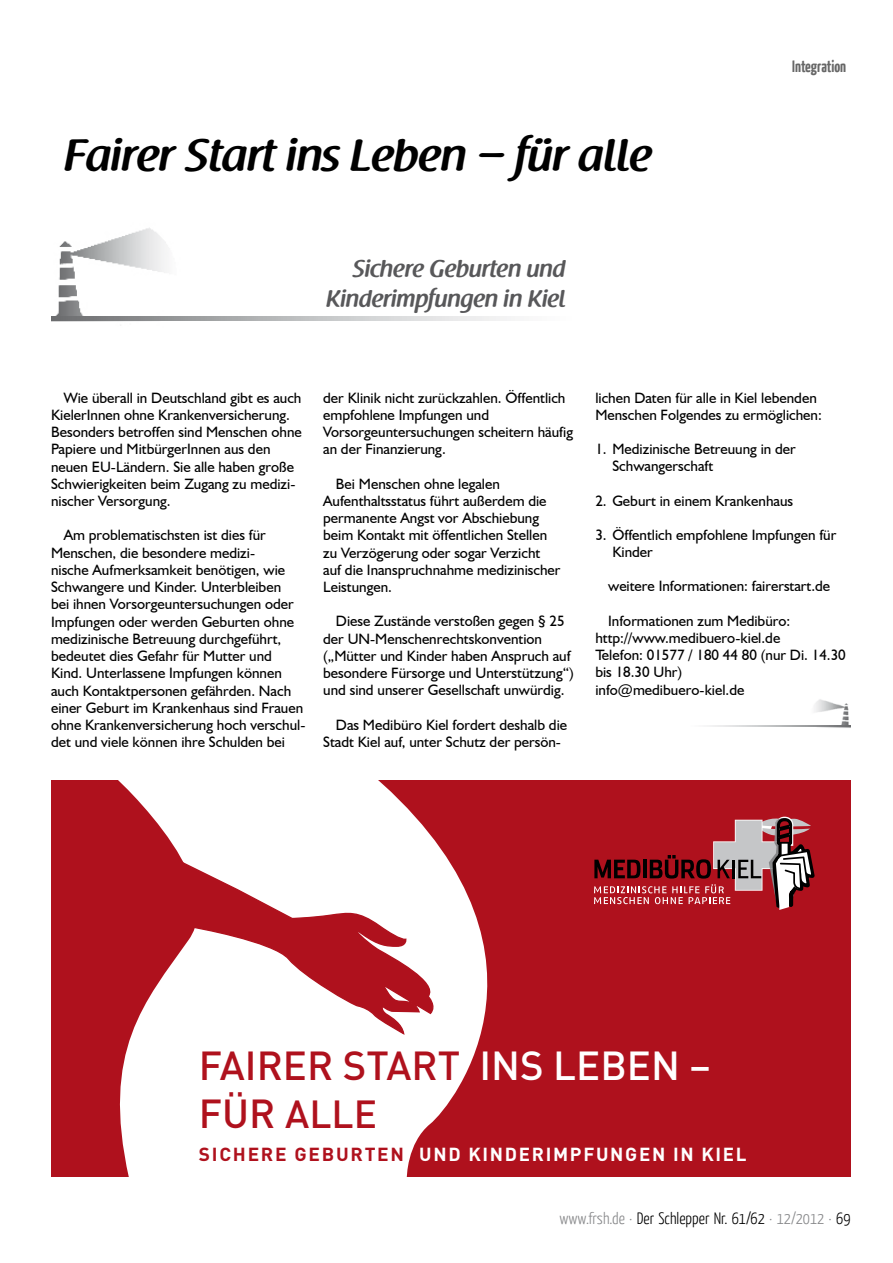
<style>
.page{position:relative;width:893px;height:1263px;background:#fff}
.page>*{position:absolute;margin:0;border:0;box-sizing:border-box;transform-origin:0 0}
.t1{font:600 45px "Raspoutine";color:#000}
.t2{font:500 40.05px "DIN";color:#af111d}
.t3{font:500 38.7px "DIN";color:#af111d}
.t4{font:600 24px/30px "Raspoutine";color:#58585a;text-align:right}
.t5{font:700 18.75px "DIN";letter-spacing:.09em;color:#fff}
.t6{font:300 16.5px "Yanone Kaffeesatz";color:#000}
.t7{font:700 16.5px "Yanone Kaffeesatz";color:#000}
.t8{font:15px/17.2px "Humanist 521 BT";color:#000}
.s1{color:#fff}
.s2{font-size:40.05px}
.s3{color:#af111d}
.s4{color:#87888a}
</style>
<div class="page">
<img style="left:811px;top:699px;width:39px;height:29px">
<img style="left:709px;top:725px;width:141px;height:1px">
<img style="left:51px;top:228px;width:129px;height:94px">
<img style="left:51px;top:316px;width:460px;height:4px">
<div style="left:51px;top:780px;width:799px;height:396px;background:#af111d"></div>
<svg style="left:100px;top:780px;width:478px;height:397px;fill:#fff"></svg>
<svg style="left:165px;top:853px;width:274px;height:181px"></svg>
<svg style="left:594px;top:817px;width:220px;height:93px"></svg>
<h1 class="t1" style="left:64px;top:130px;width:589px">Fairer Start ins Leben – für alle</h1>
<h3 class="t4" style="left:326px;top:255px;width:241px">Sichere Geburten und<br>Kinderimpfungen in Kiel</h3>
<p class="t7" style="left:792px;top:55px;width:55px">Integration</p>
<p class="t8" style="left:51px;top:389px;width:252px;text-indent:13px">Wie überall in Deutschland gibt es auch KielerInnen ohne Krankenversicherung.<br>Besonders betroffen sind Menschen ohne Papiere und MitbürgerInnen aus den neuen EU-Ländern. Sie alle haben große Schwierigkeiten beim Zugang zu medizi&shy;nischer Versorgung.</p>
<p class="t8" style="left:51px;top:526px;width:256px;text-indent:13px">Am problematischsten ist dies für Menschen, die besondere medizi-<br>nische Aufmerksamkeit benötigen, wie Schwangere und Kinder. Unterbleiben<br>bei ihnen Vorsorgeuntersuchungen oder Impfungen oder werden Geburten ohne medizinische Betreuung durchgeführt, bedeutet dies Gefahr für Mutter und Kind. Unterlassene Impfungen können auch Kontaktpersonen gefährden. Nach einer Geburt im Krankenhaus sind Frauen ohne Krankenversicherung hoch verschul&shy;det und viele können ihre Schulden bei</p>
<p class="t8" style="left:323px;top:389px;width:251px">der Klinik nicht zurückzahlen. Öffentlich empfohlene Impfungen und Vorsorgeuntersuchungen scheitern häufig an der Finanzierung.</p>
<p class="t8" style="left:323px;top:475px;width:239px;text-indent:13px">Bei Menschen ohne legalen<br>Aufenthaltsstatus führt außerdem die permanente Angst vor Abschiebung beim Kontakt mit öffentlichen Stellen zu Verzögerung oder sogar Verzicht auf die Inanspruchnahme medizinischer<br>Leistungen.</p>
<p class="t8" style="left:323px;top:612px;width:252px;text-indent:13px">Diese Zustände verstoßen gegen § 25 der UN-Menschenrechtskonvention („Mütter und Kinder haben Anspruch auf besondere Fürsorge und Unterstützung“) und sind unserer Gesellschaft unwürdig.</p>
<p class="t8" style="left:323px;top:716px;width:245px;text-indent:13px">Das Medibüro Kiel fordert deshalb die<br>Stadt Kiel auf, unter Schutz der persön-</p>
<p class="t8" style="left:595px;top:389px;width:228px">lichen Daten für alle in Kiel lebenden<br>Menschen Folgendes zu ermöglichen:</p>
<p class="t8" style="left:612px;top:440px;width:185px;text-indent:-17px">1. Medizinische Betreuung in der<br>Schwangerschaft</p>
<p class="t8" style="left:595px;top:492px;width:199px">2. Geburt in einem Krankenhaus</p>
<p class="t8" style="left:612px;top:526px;width:226px;text-indent:-17px">3. Öffentlich empfohlene Impfungen für<br>Kinder</p>
<p class="t8" style="left:608px;top:577px;width:224px">weitere Informationen: fairerstart.de</p>
<p class="t8" style="left:595px;top:612px;width:252px;text-indent:13px">Informationen zum Medibüro: http://www.medibuero-kiel.de<br>Telefon: 01577 / 180 44 80 (nur Di. 14.30 bis 18.30 Uhr)<br>info@medibuero-kiel.de</p>
<h2 class="t2" style="left:199px;top:1040px;width:514px">FAIRER START <span class="s1">INS LEBEN –</span></h2>
<h3 class="t3" style="left:199px;top:1089px;width:180px"><span class="s2">FÜR</span> ALLE</h3>
<p class="t5" style="left:199px;top:1142px;width:549px"><span class="s3">SICHERE GEBURTEN</span> UND KINDERIMPFUNGEN IN KIEL</p>
<p class="t6" style="left:559px;top:1208px;width:293px"><span class="s4">www.frsh.de ·</span> Der Schlepper Nr. 61/62 <span class="s4">· 12/2012 ·</span> 69</p>
</div>
